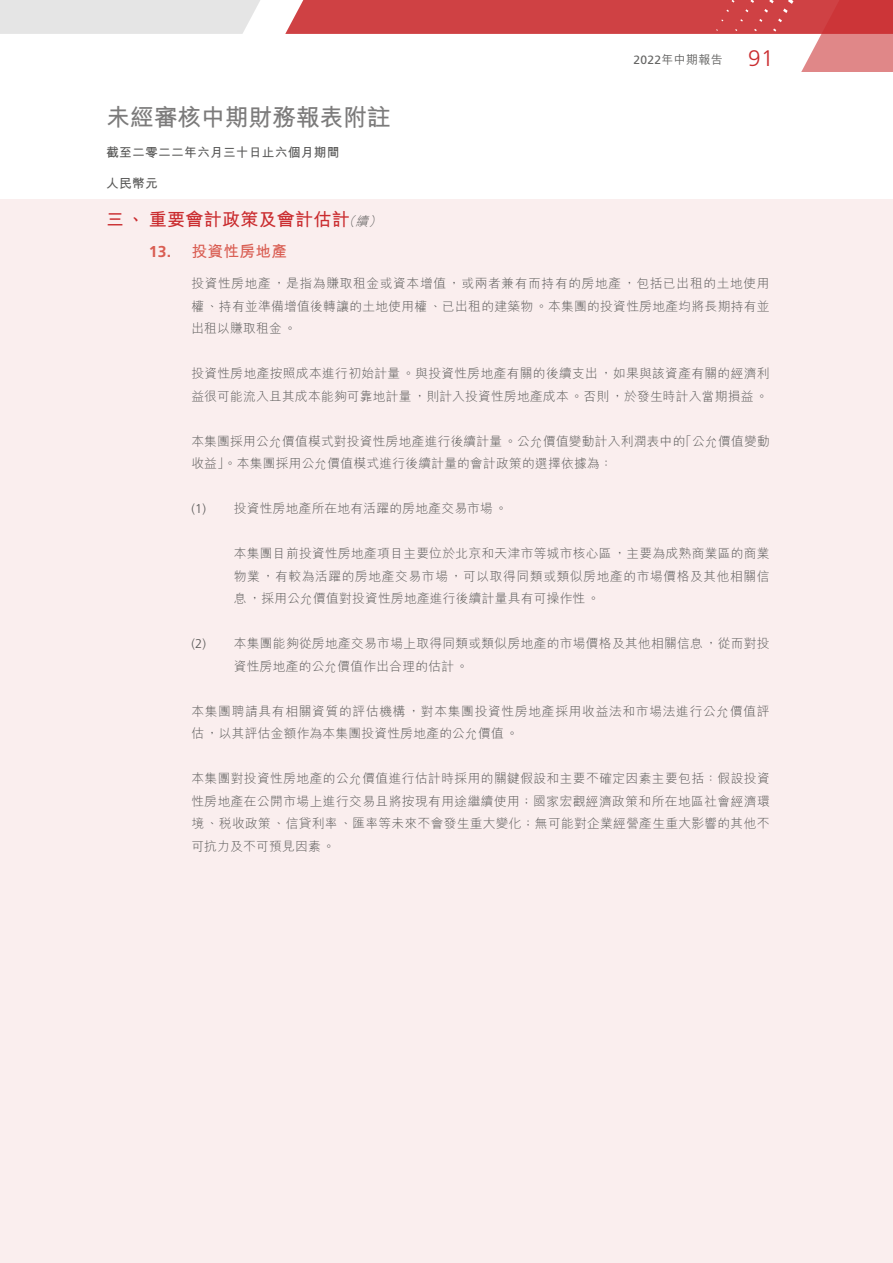
<style>
.page{position:relative;width:893px;height:1263px;background:#fff}
.page>*{position:absolute;margin:0;border:0;box-sizing:border-box;transform-origin:0 0}
.t1{font:700 24px "M Hei HK";letter-spacing:-.015em;color:#7c7b7b}
.t2{font:700 18px "M Hei HK";letter-spacing:.015em;color:#ca2c2f}
.t3{font:700 15.75px "M Hei HK";letter-spacing:.015em;color:#d95d52}
.t4{font:300 12.75px/22.5px "M Hei HK";letter-spacing:.015em;color:#575756;text-align:justify}
.t5{font:300 12.75px/22.5px "M Hei HK";letter-spacing:.055em;color:#575756}
.t6{font:700 12.75px "M Hei HK";letter-spacing:.015em;color:#575756}
.t7{font:500 12px "M Hei HK";letter-spacing:.03em;color:#636362}
.s1{font-family:"Frutiger LT Std";font-weight:400}
.s2{font-family:"Frutiger LT Std";font-weight:300;font-size:22.5px;color:#ca2c2f}
.s3{font-weight:300;font-style:italic;font-size:12.75px;color:#575756}
.s4{font-family:"Frutiger LT Std"}
</style>
<div class="page">
<div style="left:0;top:199px;width:893px;height:1064px;background:#faeeee"></div>
<svg style="left:0;top:0;width:893px;height:72px"></svg>
<p class="t7" style="left:633px;top:51px;width:142px"><span class="s1">2022</span>年中期報告 <span class="s2">91</span></p>
<h1 class="t1" style="left:106px;top:99px;width:286px">未經審核中期財務報表附註</h1>
<p class="t6" style="left:106px;top:143px;width:235px">截至二零二二年六月三十日止六個月期間</p>
<p class="t6" style="left:106px;top:174px;width:53px">人民幣元</p>
<h2 class="t2" style="left:106px;top:206px;width:280px">三、重要會計政策及會計估計<span class="s3">（續）</span></h2>
<p class="t3" style="left:149px;top:240px;width:140px"><span class="s4">13.</span> 投資性房地產</p>
<p class="t4" style="left:191px;top:272px;width:580px">投資性房地產，是指為賺取租金或資本增值，或兩者兼有而持有的房地產，包括已出租的土地使用權、持有並準備增值後轉讓的土地使用權、已出租的建築物。本集團的投資性房地產均將長期持有並出租以賺取租金。</p>
<p class="t4" style="left:191px;top:362px;width:580px">投資性房地產按照成本進行初始計量。與投資性房地產有關的後續支出，如果與該資產有關的經濟利益很可能流入且其成本能夠可靠地計量，則計入投資性房地產成本。否則，於發生時計入當期損益。</p>
<p class="t4" style="left:191px;top:429px;width:580px">本集團採用公允價值模式對投資性房地產進行後續計量。公允價值變動計入利潤表中的「公允價值變動收益」。本集團採用公允價值模式進行後續計量的會計政策的選擇依據為：</p>
<p class="t4" style="left:191px;top:497px;width:318px"><span class="s4">(1)</span> 投資性房地產所在地有活躍的房地產交易市場。</p>
<p class="t4" style="left:234px;top:542px;width:537px">本集團目前投資性房地產項目主要位於北京和天津市等城市核心區，主要為成熟商業區的商業物業，有較為活躍的房地產交易市場，可以取得同類或類似房地產的市場價格及其他相關信息，採用公允價值對投資性房地產進行後續計量具有可操作性。</p>
<p class="t4" style="left:234px;top:632px;width:537px;text-indent:-43px"><span class="s4">(2)</span> 本集團能夠從房地產交易市場上取得同類或類似房地產的市場價格及其他相關信息，從而對投資性房地產的公允價值作出合理的估計。</p>
<p class="t5" style="left:191px;top:699px;width:580px">本集團聘請具有相關資質的評估機構，對本集團投資性房地產採用收益法和市場法進行公允價值評估，以其評估金額作為本集團投資性房地產的公允價值。</p>
<p class="t4" style="left:191px;top:767px;width:580px">本集團對投資性房地產的公允價值進行估計時採用的關鍵假設和主要不確定因素主要包括：假設投資性房地產在公開市場上進行交易且將按現有用途繼續使用；國家宏觀經濟政策和所在地區社會經濟環境、稅收政策、信貸利率、匯率等未來不會發生重大變化；無可能對企業經營產生重大影響的其他不可抗力及不可預見因素。</p>
</div>
